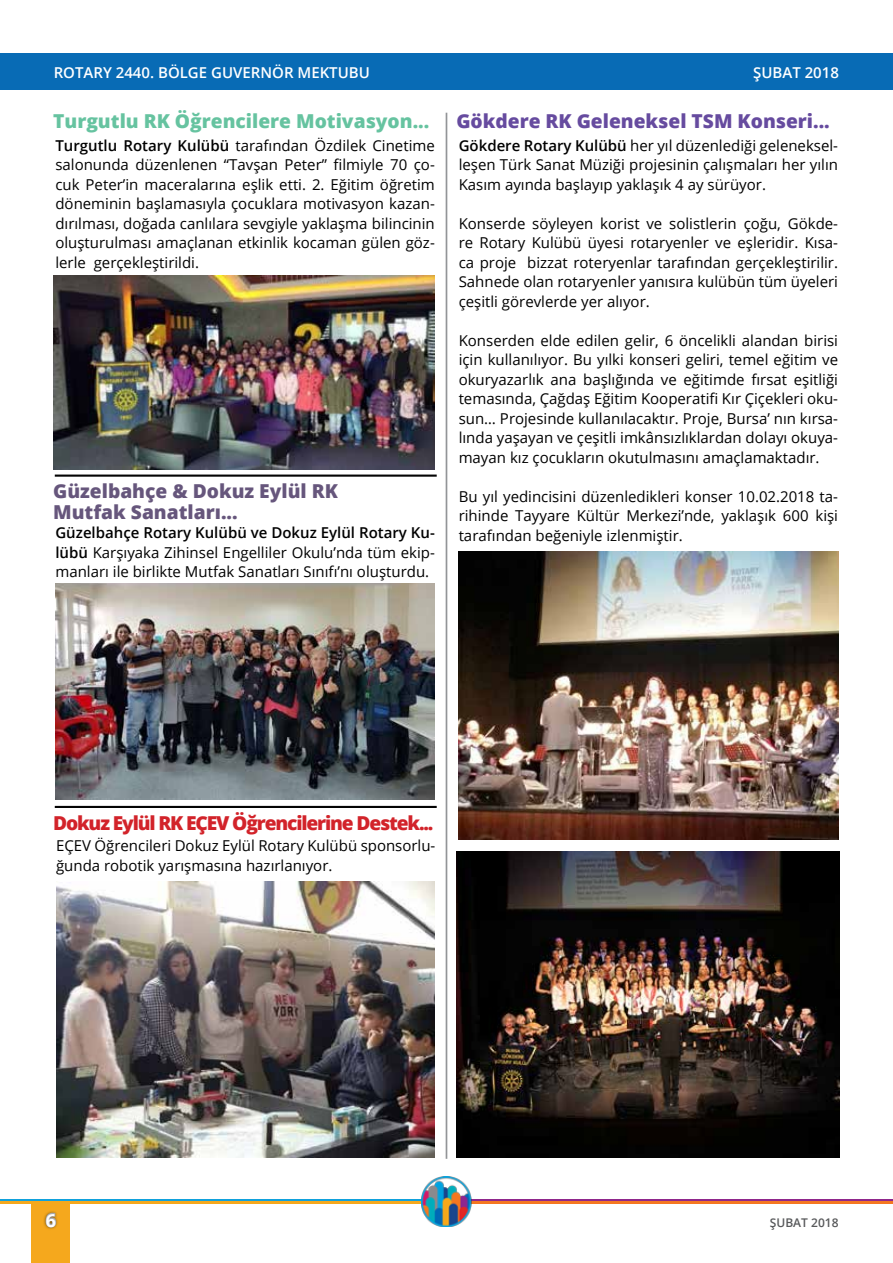
<style>
.page{position:relative;width:893px;height:1263px;background:#fff}
.page>*{position:absolute;margin:0;border:0;box-sizing:border-box;transform-origin:0 0}
.t1{font:800 19.2px/21px "Open Sans";color:#66567c}
.t2{font:800 19.2px "Open Sans";letter-spacing:-.06em;color:#d2232a}
.t3{font:800 19.2px "Open Sans";color:#66c3a0}
.t4{font:800 19.2px "Open Sans";color:#664b9f}
.t5{font:700 18px "Open Sans";color:#fff}
.t6{font:15px/19.5px "Open Sans";color:#000;text-align:justify}
.t7{font:600 15px "Open Sans";color:#000}
.t8{font:600 15px "Open Sans";color:#fff}
.t9{font:600 12px "Open Sans";color:#58595b}
.s1{font-weight:600}
</style>
<div class="page">
<hr style="left:446px;top:113px;width:1px;height:1046px;background:#939598">
<hr style="left:0;top:1199px;width:422px;height:2px;background:#11a1dc">
<hr style="left:469px;top:1199px;width:424px;height:2px;background:#8f278c">
<hr style="left:0;top:1201px;width:422px;height:3px;background:#f5a81d">
<hr style="left:469px;top:1201px;width:424px;height:3px;background:#f47721">
<img style="left:421px;top:1177px;width:51px;height:49px">
<div style="left:32px;top:1203px;width:38px;height:60px;background:#f5a81d"></div>
<div style="left:42px;top:1210px;width:17px;height:20px;background:#000;opacity:.51"></div>
<svg style="left:45px;top:1212px;width:12px;height:16px"></svg>
<div style="left:0;top:53px;width:893px;height:36px;background:#086bb5"></div>
<img style="left:53px;top:275px;width:382px;height:194px">
<img style="left:55px;top:583px;width:380px;height:217px">
<img style="left:459px;top:552px;width:379px;height:288px">
<img style="left:456px;top:851px;width:383px;height:306px">
<img style="left:56px;top:882px;width:379px;height:275px">
<p class="t8" style="left:54px;top:62px;width:318px">ROTARY 2440. BÖLGE GUVERNÖR MEKTUBU</p>
<p class="t8" style="left:753px;top:62px;width:87px">ŞUBAT 2018</p>
<p class="t3" style="left:53px;top:107px;width:378px">Turgutlu RK Öğrencilere Motivasyon...</p>
<p class="t4" style="left:456px;top:107px;width:375px">Gökdere RK Geleneksel TSM Konseri...</p>
<p class="t6" style="left:55px;top:135px;width:381px"><span class="s1">Turgutlu Rotary Kulübü</span> tarafından Özdilek Cinetime salonunda düzenlenen “Tavşan Peter” filmiyle 70 ço&shy;cuk Peter’in maceralarına eşlik etti. 2. Eğitim öğretim döneminin başlamasıyla çocuklara motivasyon kazan&shy;dırılması, doğada canlılara sevgiyle yaklaşma bilincinin oluşturulması amaçlanan etkinlik kocaman gülen göz&shy;lerle gerçekleştirildi.</p>
<p class="t6" style="left:459px;top:135px;width:381px"><span class="s1">Gökdere Rotary Kulübü</span> her yıl düzenlediği geleneksel&shy;leşen Türk Sanat Müziği projesinin çalışmaları her yılın Kasım ayında başlayıp yaklaşık 4 ay sürüyor.</p>
<p class="t6" style="left:459px;top:213px;width:381px">Konserde söyleyen korist ve solistlerin çoğu, Gökde&shy;re Rotary Kulübü üyesi rotaryenler ve eşleridir. Kısa&shy;ca proje bizzat roteryenlar tarafından gerçekleştirilir.<br>Sahnede olan rotaryenler yanısıra kulübün tüm üyeleri çeşitli görevlerde yer alıyor.</p>
<p class="t6" style="left:459px;top:330px;width:381px">Konserden elde edilen gelir, 6 öncelikli alandan birisi için kullanılıyor. Bu yılki konseri geliri, temel eğitim ve okuryazarlık ana başlığında ve eğitimde fırsat eşitliği temasında, Çağdaş Eğitim Kooperatifi Kır Çiçekleri oku&shy;sun… Projesinde kullanılacaktır. Proje, Bursa’ nın kırsa&shy;lında yaşayan ve çeşitli imkânsızlıklardan dolayı okuya&shy;mayan kız çocukların okutulmasını amaçlamaktadır.</p>
<p class="t6" style="left:459px;top:486px;width:381px">Bu yıl yedincisini düzenledikleri konser 10.02.2018 ta&shy;rihinde Tayyare Kültür Merkezi’nde, yaklaşık 600 kişi</p>
<p class="t1" style="left:53px;top:480px;width:286px">Güzelbahçe &amp; Dokuz Eylül RK<br>Mutfak Sanatları...</p>
<p class="t7" style="left:55px;top:522px;width:381px">Güzelbahçe Rotary Kulübü ve Dokuz Eylül Rotary Ku-</p>
<p class="t6" style="left:459px;top:525px;width:226px">tarafından beğeniyle izlenmiştir.</p>
<p class="t6" style="left:55px;top:542px;width:381px"><span class="s1">lübü</span> Karşıyaka Zihinsel Engelliler Okulu’nda tüm ekip&shy;manları ile birlikte Mutfak Sanatları Sınıfı’nı oluşturdu.</p>
<p class="t2" style="left:53px;top:809px;width:382px">Dokuz Eylül RK EÇEV Öğrencilerine Destek...</p>
<p class="t6" style="left:56px;top:835px;width:381px">EÇEV Öğrencileri Dokuz Eylül Rotary Kulübü sponsorlu&shy;ğunda robotik yarışmasına hazırlanıyor.</p>
<p class="t5" style="left:46px;top:1207px;width:12px">6</p>
<p class="t9" style="left:770px;top:1214px;width:70px">ŞUBAT 2018</p>
</div>
